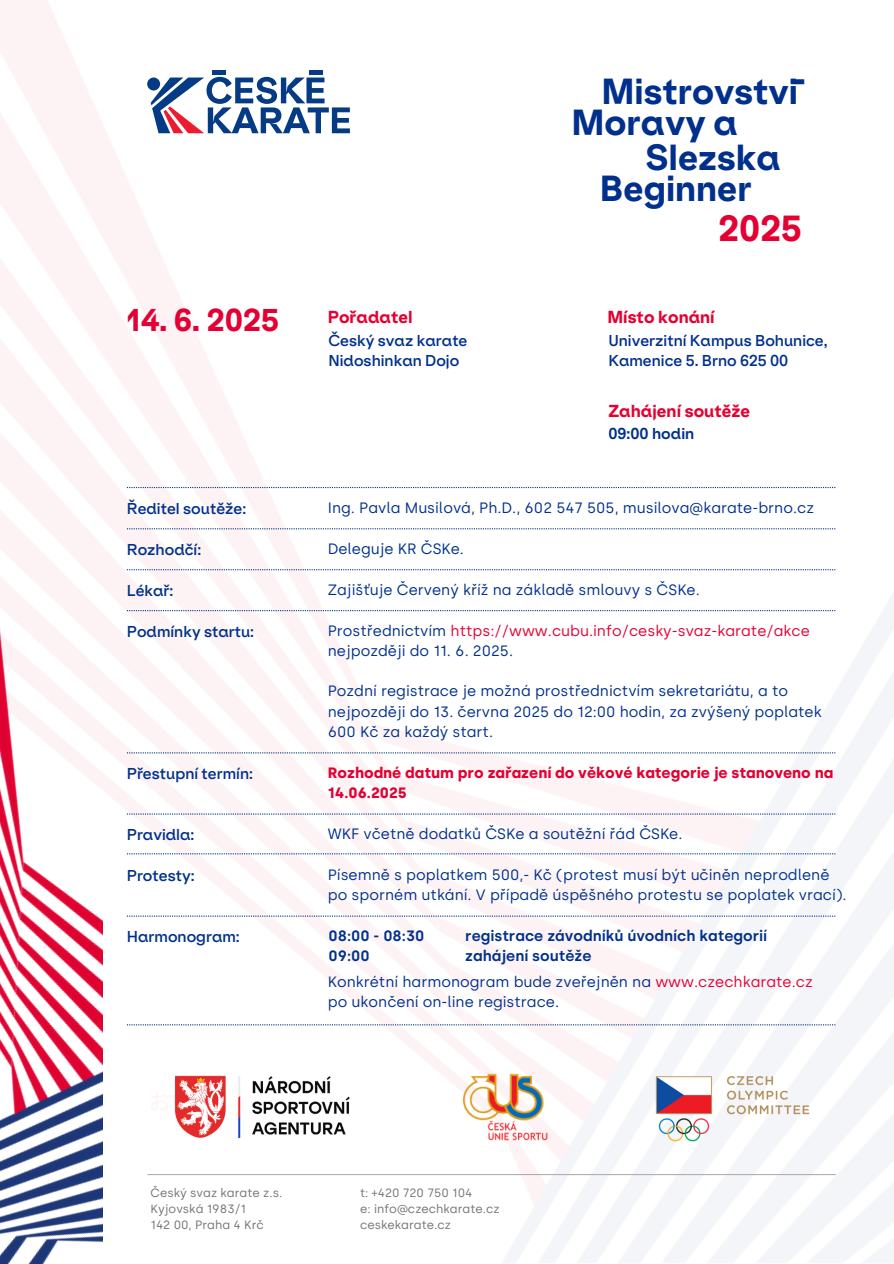
<style>
.page{position:relative;width:894px;height:1264px;background:#fff}
.page>*{position:absolute;margin:0;border:0;box-sizing:border-box;transform-origin:0 0}
.t1{font:800 34.5px/34.5px "ES Klarheit Kurrent";color:#00308c}
.t2{font:800 34.5px "ES Klarheit Kurrent";color:#e40032}
.t3{font:800 30px "ES Klarheit Kurrent";color:#e40032}
.t4{font:800 16.5px "ES Klarheit Kurrent";color:#e40032}
.t5{font:15px/20.2px "Silka";color:#00308c}
.t6{font:600 15px/20.2px "ES Klarheit Kurrent";color:#00308c}
.t7{font:15px/20.2px "Silka";color:#e40032}
.t8{font:600 15px/20.2px "Silka";color:#00308c}
.t9{font:700 15px/20.2px "Silka";color:#e40032}
.t10{font:700 15px "ES Klarheit Kurrent";color:#00308c}
.t11{font:12px "Silka";color:#737373}
.s1{color:#00308c}
.s2{color:#e40032}
</style>
<div class="page">
<img style="left:0;top:0;width:893px;height:1263px">
<img style="left:0;top:626px;width:102px;height:637px">
<hr style="left:212px;top:71px;width:14px;height:4px;background:#053b84">
<hr style="left:308px;top:71px;width:14px;height:4px;background:#053b84">
<svg style="left:147px;top:77px;width:13px;height:13px"></svg>
<svg style="left:151px;top:77px;width:199px;height:56px"></svg>
<svg style="left:127px;top:487px;width:708px;height:1px"></svg>
<svg style="left:127px;top:528px;width:708px;height:1px"></svg>
<svg style="left:127px;top:569px;width:708px;height:1px"></svg>
<svg style="left:127px;top:610px;width:708px;height:1px"></svg>
<svg style="left:127px;top:813px;width:708px;height:1px"></svg>
<hr style="left:147px;top:1173px;width:688px;height:2px;background:#b6aeae">
<svg style="left:127px;top:853px;width:708px;height:1px"></svg>
<svg style="left:127px;top:915px;width:708px;height:1px"></svg>
<img style="left:150px;top:1051px;width:223px;height:111px">
<img style="left:460px;top:1070px;width:90px;height:73px">
<img style="left:637px;top:1057px;width:190px;height:102px">
<svg style="left:127px;top:1024px;width:708px;height:1px"></svg>
<svg style="left:127px;top:752px;width:708px;height:1px"></svg>
<h3 class="t1" style="left:601px;top:74px;width:206px">Mistrovstvi-</h3>
<h4 class="t1" style="left:645px;top:105px;width:137px;text-indent:-74px">Moravy a<br>Slezska</h4>
<h1 class="t1" style="left:599px;top:170px;width:153px">Beginner</h1>
<h1 class="t2" style="left:718px;top:205px;width:84px">2025</h1>
<h4 class="t3" style="left:127px;top:300px;width:153px">14. 6. 2025</h4>
<h4 class="t4" style="left:328px;top:305px;width:86px">Pořadatel</h4>
<h4 class="t4" style="left:607px;top:305px;width:109px">Místo konání</h4>
<h5 class="t6" style="left:328px;top:330px;width:140px">Český svaz karate<br>Nidoshinkan Dojo</h5>
<p class="t6" style="left:608px;top:330px;width:221px">Univerzitní Kampus Bohunice,<br>Kamenice 5. Brno 625 00</p>
<h4 class="t6" style="left:127px;top:498px;width:121px">Ředitel soutěže:</h4>
<h4 class="t6" style="left:127px;top:539px;width:76px">Rozhodčí:</h4>
<p class="t6" style="left:127px;top:580px;width:48px">Lékař:</p>
<h4 class="t6" style="left:127px;top:621px;width:129px">Podmínky startu:</h4>
<h4 class="t4" style="left:608px;top:399px;width:143px">Zahájení soutěže</h4>
<h5 class="t10" style="left:608px;top:423px;width:87px">09:00 hodin</h5>
<h5 class="t5" style="left:328px;top:497px;width:487px">Ing. Pavla Musilová, Ph.D., 602 547 505, musilova@karate-brno.cz</h5>
<p class="t5" style="left:328px;top:538px;width:138px">Deleguje KR ČSKe.</p>
<h4 class="t5" style="left:328px;top:579px;width:373px">Zajišťuje Červený kříž na základě smlouvy s ČSKe.</h4>
<h4 class="t7" style="left:328px;top:620px;width:483px"><span class="s1">Prostřednictvím</span> https://www.cubu.info/cesky-svaz-karate/akce <span class="s1">nejpozději do 11. 6. 2025.</span></h4>
<h5 class="t5" style="left:328px;top:681px;width:495px">Pozdní registrace je možná prostřednictvím sekretariátu, a to nejpozději do 13. června 2025 do 12:00 hodin, za zvýšený poplatek<br>600 Kč za každý start.</h5>
<h5 class="t6" style="left:127px;top:763px;width:127px">Přestupní termín:</h5>
<p class="t9" style="left:328px;top:762px;width:507px">Rozhodné datum pro zařazení do věkové kategorie je stanoveno na<br>14.06.2025</p>
<h4 class="t6" style="left:127px;top:824px;width:69px">Pravidla:</h4>
<p class="t6" style="left:127px;top:865px;width:69px">Protesty:</p>
<h4 class="t6" style="left:127px;top:926px;width:114px">Harmonogram:</h4>
<h5 class="t5" style="left:328px;top:823px;width:356px">WKF včetně dodatků ČSKe a soutěžní řád ČSKe.</h5>
<p class="t5" style="left:328px;top:864px;width:520px">Písemně s poplatkem 500,- Kč (protest musí být učiněn neprodleně po sporném utkání. V případě úspěšného protestu se poplatek vrací).</p>
<h4 class="t8" style="left:328px;top:925px;width:97px">08:00 - 08:30<br>09:00</h4>
<h4 class="t8" style="left:465px;top:925px;width:303px">registrace závodníků úvodních kategorií zahájení soutěže</h4>
<h4 class="t5" style="left:328px;top:971px;width:486px">Konkrétní harmonogram bude zveřejněn na <span class="s2">www.czechkarate.cz </span>po ukončení on-line registrace.</h4>
<p class="t11" style="left:150px;top:1185px;width:133px">Český svaz karate z.s.</p>
<h4 class="t11" style="left:150px;top:1201px;width:97px">Kyjovská 1983/1</h4>
<h5 class="t11" style="left:150px;top:1217px;width:115px">142 00, Praha 4 Krč</h5>
<p class="t11" style="left:360px;top:1185px;width:114px">t: +420 720 750 104</p>
<h4 class="t11" style="left:360px;top:1201px;width:141px">e: info@czechkarate.cz</h4>
<h5 class="t11" style="left:360px;top:1217px;width:92px">ceskekarate.cz</h5>
</div>
